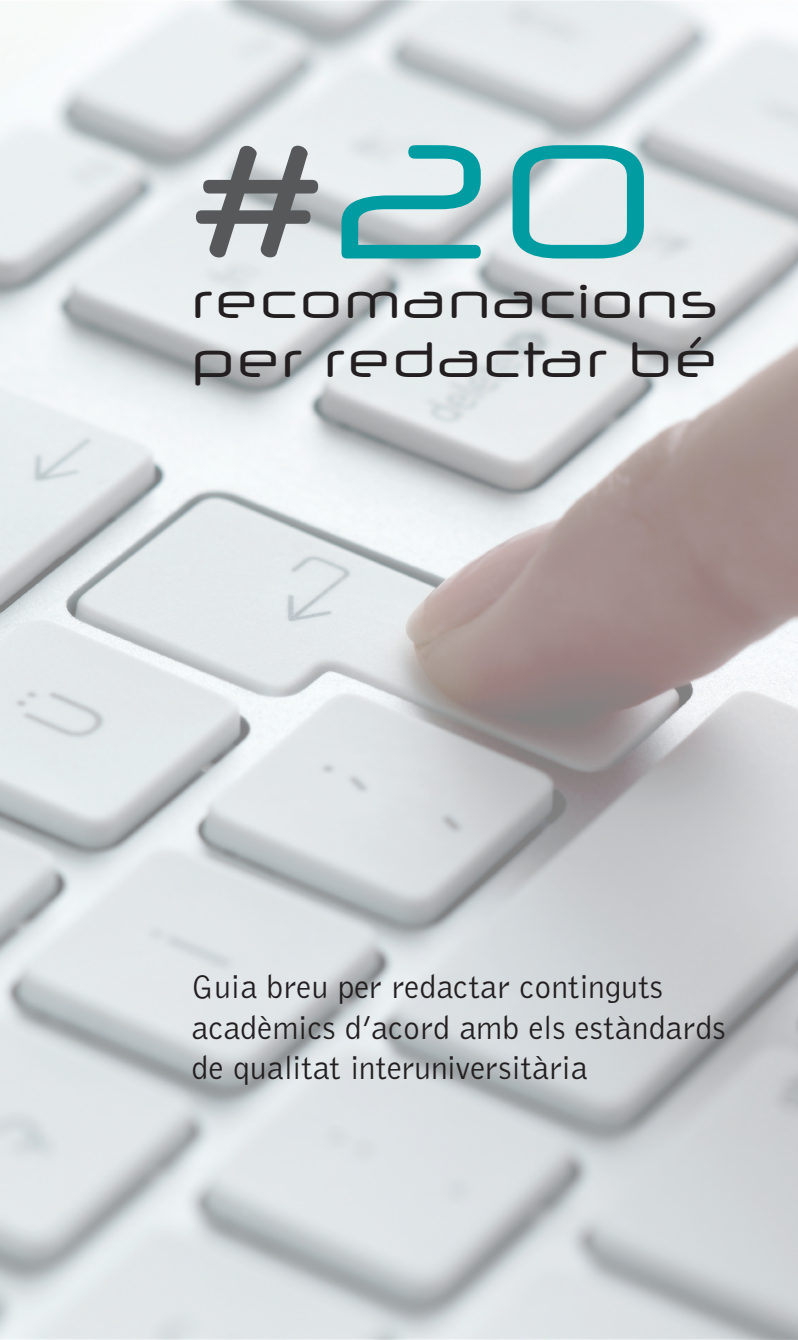
<style>
.page{position:relative;width:798px;height:1340px;background:#fff}
.page>*{position:absolute;margin:0;border:0;box-sizing:border-box;transform-origin:0 0}
.t1{font:162px "Neuropol X Free";color:#009ca2}
.t2{font:49.5px/59.4px "Neuropol X Free";color:#231f20}
.t3{font:300 33.75px/40.5px "Bell Gothic Std";color:#231f20}
.s1{color:#57585a}
</style>
<div class="page">
<img style="left:0;top:0;width:797px;height:1339px">
<p class="t1" style="left:191px;top:97px;width:472px"><span class="s1">#</span>20</p>
<p class="t2" style="left:191px;top:269px;width:528px">recomanacions per redactar bé</p>
<p class="t3" style="left:191px;top:967px;width:535px">Guia breu per redactar continguts acadèmics d’acord amb els estàndards de qualitat interuniversitària</p>
</div>
